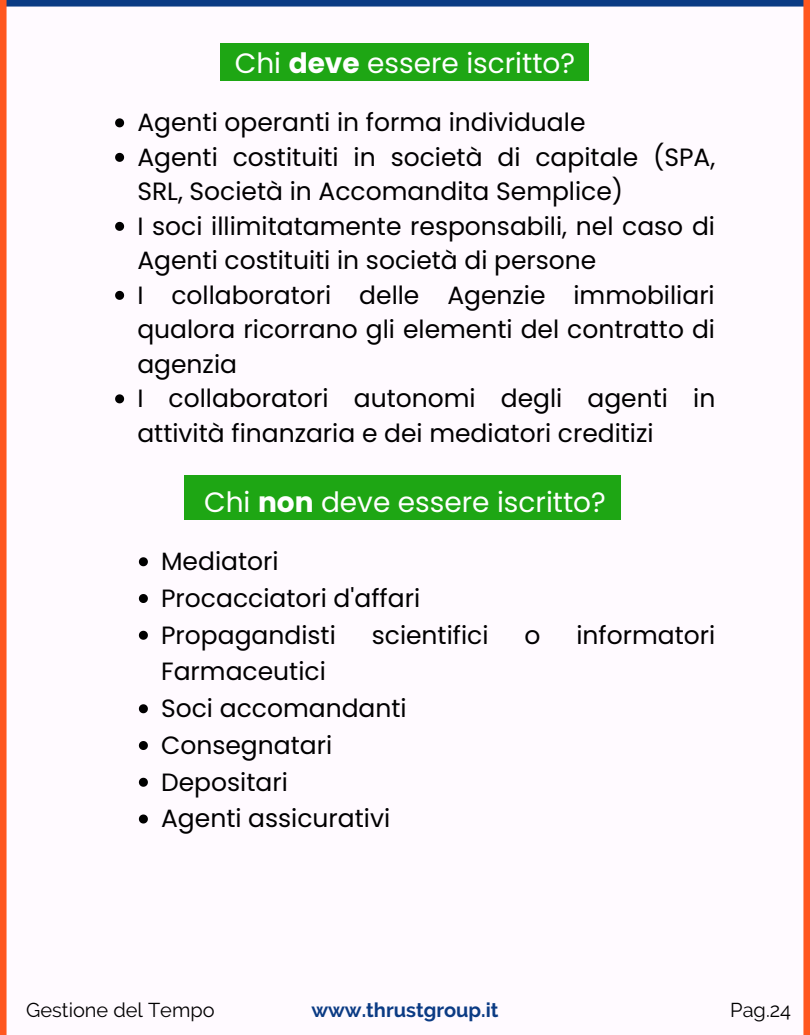
<style>
.page{position:relative;width:810px;height:1035px;background:#fffaff}
.page>*{position:absolute;margin:0;border:0;box-sizing:border-box;transform-origin:0 0}
.t1{font:28px "Poppins";color:#fff}
.t2{font:25px/34.5px "Poppins";color:#000}
.t3{font:20px "Raleway";color:#000}
.t4{font:700 20px "Raleway";color:#0b3b84}
.s1{font-weight:700}
</style>
<div class="page">
<div style="left:5px;top:0;width:801px;height:7px;background:#0b3b84"></div>
<div style="left:0;top:0;width:7px;height:1035px;background:#ff571f"></div>
<div style="left:803px;top:0;width:7px;height:1035px;background:#ff571f"></div>
<div style="left:221px;top:43px;width:368px;height:38px;background:#1ea614"></div>
<div style="left:184px;top:475px;width:437px;height:45px;background:#1ea614"></div>
<svg style="left:115px;top:118px;width:9px;height:9px"></svg>
<svg style="left:115px;top:153px;width:9px;height:9px"></svg>
<svg style="left:115px;top:222px;width:9px;height:9px"></svg>
<svg style="left:115px;top:291px;width:9px;height:9px"></svg>
<svg style="left:115px;top:394px;width:9px;height:9px"></svg>
<svg style="left:139px;top:557px;width:9px;height:9px"></svg>
<svg style="left:139px;top:594px;width:9px;height:9px"></svg>
<svg style="left:139px;top:631px;width:9px;height:9px"></svg>
<svg style="left:139px;top:704px;width:9px;height:9px"></svg>
<svg style="left:139px;top:741px;width:9px;height:9px"></svg>
<svg style="left:139px;top:778px;width:9px;height:9px"></svg>
<svg style="left:139px;top:815px;width:9px;height:9px"></svg>
<p class="t1" style="left:235px;top:44px;width:342px">Chi <span class="s1">deve</span> essere iscritto?</p>
<p class="t2" style="left:137px;top:105px;width:580px">Agenti operanti in forma individuale<br>Agenti costituiti in società di capitale (SPA, SRL, Società in Accomandita Semplice)<br>I soci illimitatamente responsabili, nel caso di Agenti costituiti in società di persone<br>I collaboratori delle Agenzie immobiliari qualora ricorrano gli elementi del contratto di agenzia<br>I collaboratori autonomi degli agenti in attività finanzaria e dei mediatori creditizi</p>
<p class="t1" style="left:204px;top:483px;width:403px">Chi <span class="s1">non</span> deve essere iscritto?</p>
<p class="t2" style="left:161px;top:543px;width:261px;line-height:36.8px">Mediatori<br>Procacciatori d'affari<br>Propagandisti</p>
<p class="t2" style="left:372px;top:618px;width:118px">scientifici</p>
<p class="t2" style="left:525px;top:618px;width:17px">o</p>
<p class="t2" style="left:576px;top:618px;width:140px">informatori</p>
<p class="t2" style="left:161px;top:653px;width:247px;line-height:36.8px">Farmaceutici<br>Soci accomandanti<br>Consegnatari<br>Depositari<br>Agenti assicurativi</p>
<p class="t3" style="left:26px;top:998px;width:190px">Gestione del Tempo</p>
<p class="t4" style="left:311px;top:998px;width:189px">www.thrustgroup.it</p>
<p class="t3" style="left:730px;top:998px;width:62px">Pag.24</p>
</div>
